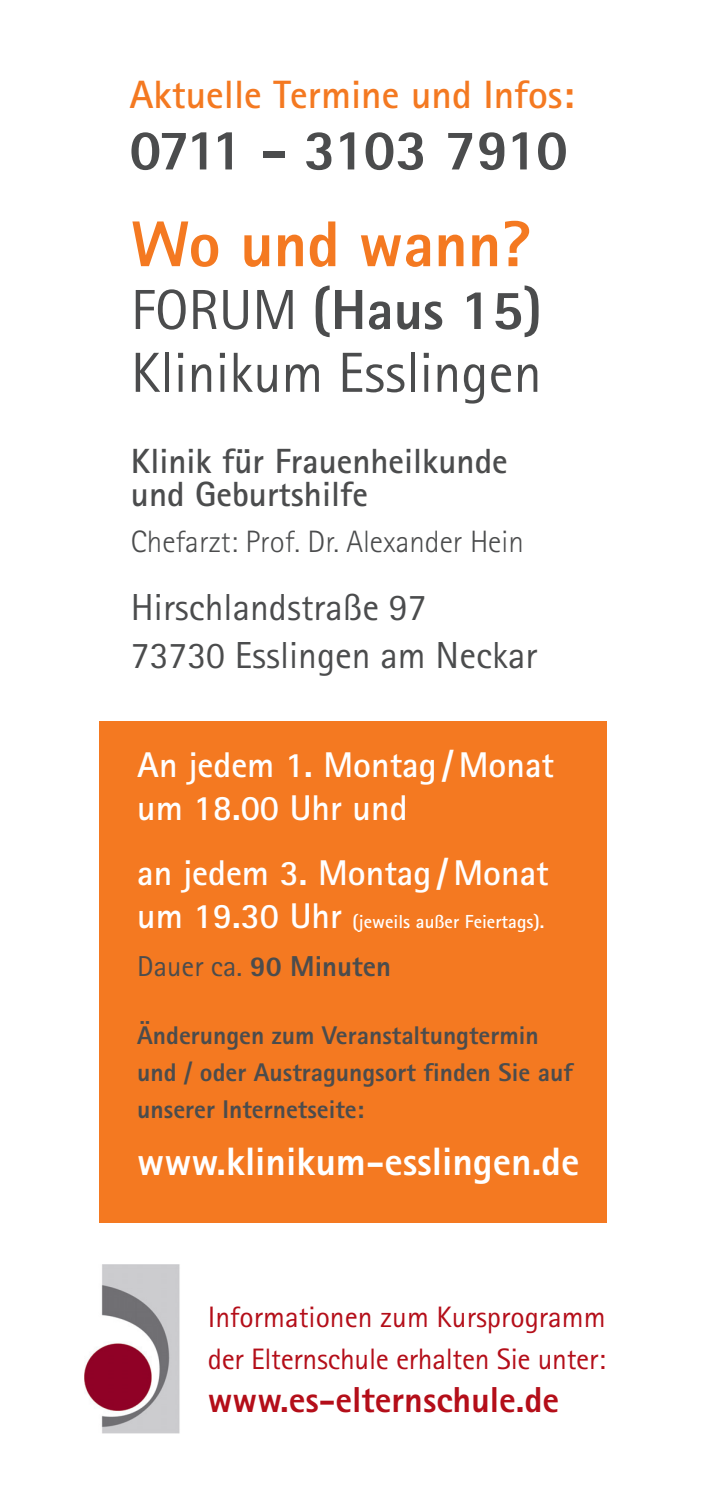
<style>
.page{position:relative;width:709px;height:1503px;background:#fff}
.page>*{position:absolute;margin:0;border:0;box-sizing:border-box;transform-origin:0 0}
.t1{font:800 64.75px "Rotis Sans Serif";color:#f47921}
.t2{font:800 57.5px "Rotis Sans Serif";letter-spacing:-.04em;color:#4b4c4d}
.t3{font:56.5px/62.8px "Rotis Sans Serif";color:#4b4c4d}
.t4{font:800 39.75px "Rotis Sans Serif";color:#fff}
.t5{font:700 39.5px "Rotis Sans Serif";color:#f47921}
.t6{font:37.75px/48.2px "Rotis Sans Serif";color:#4b4c4d}
.t7{font:800 36.25px "Rotis Sans Serif";color:#b40e19}
.t8{font:700 35.75px/43px "Rotis Sans Serif";color:#fff}
.t9{font:700 35px/33.5px "Rotis Sans Serif";color:#4b4c4d}
.t10{font:300 31px "Rotis Sans Serif";color:#4b4c4d}
.t11{font:29.5px/42.2px "Rotis Sans Serif";letter-spacing:-.01em;color:#b40e19}
.t12{font:800 28.75px "Rotis Sans Serif";color:#4b4c4d}
.t13{font:800 25.5px/36.8px "Rotis Sans Serif";color:#4b4c4d}
.t14{font:700 19px "Rotis Sans Serif";color:#fff}
.s1{font-weight:800}
.s2{font-size:35.75px}
.s3{font-weight:400}
</style>
<div class="page">
<div style="left:99px;top:721px;width:507px;height:502px;background:#f47921"></div>
<img style="left:84px;top:1264px;width:96px;height:169px">
<p class="t5" style="left:129px;top:81px;width:446px">Aktuelle Termine und Infos:</p>
<p class="t2" style="left:129px;top:130px;width:440px">0711 - 3103 7910</p>
<p class="t1" style="left:131px;top:221px;width:402px">Wo und wann?</p>
<p class="t3" style="left:131px;top:284px;width:412px">FORUM <span class="s1">(Haus 15)<br></span>Klinikum Esslingen</p>
<p class="t9" style="left:131px;top:447px;width:378px">Klinik für Frauenheilkunde und Geburtshilfe</p>
<p class="t10" style="left:131px;top:531px;width:394px">Chefarzt: Prof. Dr. Alexander Hein</p>
<p class="t6" style="left:131px;top:587px;width:408px">Hirschlandstraße 97<br>73730 Esslingen am Neckar</p>
<p class="t8" style="left:137px;top:746px;width:418px">An jedem 1. Montag / Monat um 18.00 Uhr und</p>
<p class="t8" style="left:137px;top:854px;width:413px">an jedem 3. Montag / Monat</p>
<p class="t14" style="left:137px;top:914px;width:408px"><span class="s2">um 19.30 Uhr</span> (jeweils außer Feiertags).</p>
<p class="t12" style="left:137px;top:956px;width:255px"><span class="s3">Dauer ca.</span> 90 Minuten</p>
<p class="t13" style="left:137px;top:1020px;width:437px">Änderungen zum Veranstaltungtermin und / oder Austragungsort finden Sie auf unserer Internetseite:</p>
<p class="t4" style="left:137px;top:1147px;width:443px">www.klinikum-esslingen.de</p>
<p class="t11" style="left:208px;top:1298px;width:399px">Informationen zum Kursprogramm der Elternschule erhalten Sie unter:</p>
<p class="t7" style="left:208px;top:1386px;width:353px">www.es-elternschule.de</p>
</div>
